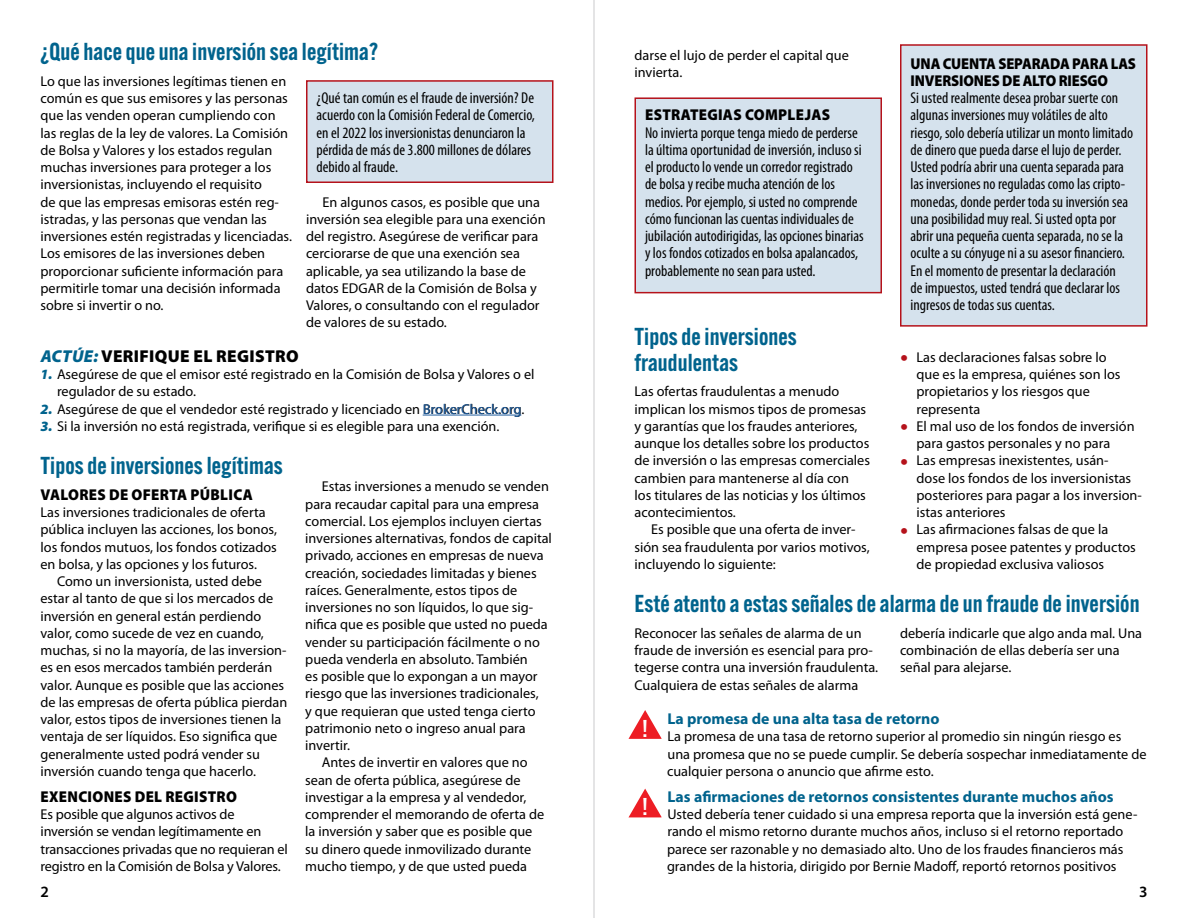
<style>
.page{position:relative;width:1188px;height:918px;background:#fff}
.page>*{position:absolute;margin:0;border:0;box-sizing:border-box;transform-origin:0 0}
.t1{font:600 24px/25.8px "Alternate Gothic ATF";letter-spacing:.005em;color:#00638d}
.t2{font:600 23.85px "Alternate Gothic ATF";color:#fff}
.t3{font:900 17.25px "Myriad Pro";letter-spacing:.02em;color:#000}
.t4{font:condensed 15.75px/17.2px "Myriad Pro";color:#000}
.t5{font:700 15.75px "Myriad Pro";color:#00638d}
.t6{font:900 15.75px "Myriad Pro";letter-spacing:.02em;color:#000;scale:.95 1}
.t7{font:900 15.75px/17.2px "Myriad Pro";letter-spacing:-.01em;color:#000;scale:.92 1}
.t8{font:600 15.75px "Myriad Pro";color:#000}
.t9{font:14.25px/17.2px "Myriad Pro";color:#000}
.s1{font-style:italic;color:#00638d}
.s2{font-weight:900;font-style:italic;color:#00638d}
.s3{color:#215e9e}
.s4{font-family:"Adobe Garamond Pro";font-size:21px;color:#b5121b}
</style>
<div class="page">
<div style="left:307px;top:81px;width:246px;height:101px;background:#d5e2ed"></div>
<div style="left:306px;top:80px;width:248px;height:103px;border:2px solid #b5121b"></div>
<div style="left:635px;top:98px;width:246px;height:195px;background:#d5e2ed"></div>
<div style="left:634px;top:97px;width:248px;height:196px;border:2px solid #b5121b"></div>
<div style="left:901px;top:45px;width:246px;height:281px;background:#d5e2ed"></div>
<div style="left:900px;top:44px;width:248px;height:283px;border:2px solid #b5121b"></div>
<svg style="left:629px;top:710px;width:33px;height:29px"></svg>
<svg style="left:629px;top:789px;width:33px;height:28px"></svg>
<hr style="left:423px;top:415px;width:98px;height:1px;background:#215e9e">
<hr style="left:594px;top:0;width:1px;height:918px;background:#939598">
<h1 class="t1" style="left:40px;top:38px;width:339px">¿Qué hace que una inversión sea legítima?</h1>
<p class="t9" style="left:40px;top:73px;width:253px">Lo que las inversiones legítimas tienen en común es que sus emisores y las personas que las venden operan cumpliendo con las reglas de la ley de valores. La Comisión de Bolsa y Valores y los estados regulan muchas inversiones para proteger a los inversionistas, incluyendo el requisito<br>de que las empresas emisoras estén reg&shy;istradas, y las personas que vendan las inversiones estén registradas y licenciadas.<br>Los emisores de las inversiones deben proporcionar suficiente información para permitirle tomar una decisión informada sobre si invertir o no.</p>
<p class="t4" style="left:316px;top:89px;width:220px">¿Qué tan común es el fraude de inversión? De acuerdo con la Comisión Federal de Comercio, en el 2022 los inversionistas denunciaron la pérdida de más de 3.800 millones de dólares debido al fraude.</p>
<p class="t9" style="left:306px;top:194px;width:241px;text-indent:16px">En algunos casos, es posible que una inversión sea elegible para una exención del registro. Asegúrese de verificar para cerciorarse de que una exención sea aplicable, ya sea utilizando la base de datos EDGAR de la Comisión de Bolsa y Valores, o consultando con el regulador de valores de su estado.</p>
<p class="t3" style="left:41px;top:346px;width:260px"><span class="s1">ACTÚE:</span> VERIFIQUE EL REGISTRO</p>
<p class="t9" style="left:57px;top:366px;width:479px;text-indent:-16px"><span class="s2">1.</span> Asegúrese de que el emisor esté registrado en la Comisión de Bolsa y Valores o el regulador de su estado.</p>
<p class="t9" style="left:40px;top:401px;width:486px"><span class="s2">2.</span> Asegúrese de que el vendedor esté registrado y licenciado en <span class="s3">BrokerCheck.org</span>.</p>
<p class="t9" style="left:40px;top:418px;width:460px"><span class="s2">3.</span> Si la inversión no está registrada, verifique si es elegible para una exención.</p>
<h1 class="t1" style="left:40px;top:452px;width:244px">Tipos de inversiones legítimas</h1>
<p class="t6" style="left:41px;top:486px;width:225px">VALORES DE OFERTA PÚBLICA</p>
<p class="t9" style="left:40px;top:504px;width:238px">Las inversiones tradicionales de oferta pública incluyen las acciones, los bonos, los fondos mutuos, los fondos cotizados en bolsa, y las opciones y los futuros.</p>
<p class="t9" style="left:40px;top:573px;width:248px;text-indent:16px">Como un inversionista, usted debe estar al tanto de que si los mercados de inversión en general están perdiendo valor, como sucede de vez en cuando, muchas, si no la mayoría, de las inversion&shy;es en esos mercados también perderán valor. Aunque es posible que las acciones de las empresas de oferta pública pierdan valor, estos tipos de inversiones tienen la ventaja de ser líquidos. Eso significa que generalmente usted podrá vender su inversión cuando tenga que hacerlo.</p>
<p class="t6" style="left:41px;top:787px;width:208px">EXENCIONES DEL REGISTRO</p>
<p class="t9" style="left:40px;top:806px;width:249px">Es posible que algunos activos de inversión se vendan legítimamente en transacciones privadas que no requieran el registro en la Comisión de Bolsa y Valores.</p>
<p class="t9" style="left:322px;top:478px;width:229px">Estas inversiones a menudo se venden</p>
<p class="t9" style="left:305px;top:495px;width:235px">para recaudar capital para una empresa</p>
<p class="t9" style="left:305px;top:513px;width:238px">comercial. Los ejemplos incluyen ciertas</p>
<p class="t9" style="left:305px;top:530px;width:248px">inversiones alternativas, fondos de capital</p>
<p class="t9" style="left:305px;top:547px;width:240px">privado, acciones en empresas de nueva</p>
<p class="t9" style="left:305px;top:564px;width:233px">creación, sociedades limitadas y bienes</p>
<p class="t9" style="left:305px;top:582px;width:214px">raíces. Generalmente, estos tipos de</p>
<p class="t9" style="left:305px;top:599px;width:230px">inversiones no son líquidos, lo que sig-</p>
<p class="t9" style="left:305px;top:616px;width:244px">nifica que es posible que usted no pueda</p>
<p class="t9" style="left:305px;top:633px;width:236px">vender su participación fácilmente o no</p>
<p class="t9" style="left:305px;top:651px;width:224px">pueda venderla en absoluto. También</p>
<p class="t9" style="left:305px;top:668px;width:234px">es posible que lo expongan a un mayor</p>
<p class="t9" style="left:305px;top:685px;width:235px">riesgo que las inversiones tradicionales,</p>
<p class="t9" style="left:305px;top:702px;width:232px">y que requieran que usted tenga cierto</p>
<p class="t9" style="left:305px;top:720px;width:222px">patrimonio neto o ingreso anual para</p>
<p class="t9" style="left:305px;top:737px;width:46px">invertir.</p>
<p class="t9" style="left:322px;top:754px;width:207px">Antes de invertir en valores que no</p>
<p class="t9" style="left:305px;top:771px;width:217px">sean de oferta pública, asegúrese de</p>
<p class="t9" style="left:305px;top:789px;width:223px">investigar a la empresa y al vendedor,</p>
<p class="t9" style="left:305px;top:806px;width:240px">comprender el memorando de oferta de</p>
<p class="t9" style="left:305px;top:823px;width:229px">la inversión y saber que es posible que</p>
<p class="t9" style="left:305px;top:840px;width:228px">su dinero quede inmovilizado durante</p>
<p class="t9" style="left:305px;top:858px;width:223px">mucho tiempo, y de que usted pueda</p>
<p class="t9" style="left:634px;top:47px;width:216px">darse el lujo de perder el capital que invierta.</p>
<p class="t6" style="left:645px;top:106px;width:196px">ESTRATEGIAS COMPLEJAS</p>
<p class="t4" style="left:645px;top:124px;width:220px">No invierta porque tenga miedo de perderse la última oportunidad de inversión, incluso si el producto lo vende un corredor registrado de bolsa y recibe mucha atención de los medios. Por ejemplo, si usted no comprende cómo funcionan las cuentas individuales de jubilación autodirigidas, las opciones binarias y los fondos cotizados en bolsa apalancados, probablemente no sean para usted.</p>
<h1 class="t1" style="left:634px;top:323px;width:164px">Tipos de inversiones fraudulentas</h1>
<p class="t9" style="left:634px;top:383px;width:237px">Las ofertas fraudulentas a menudo implican los mismos tipos de promesas y garantías que los fraudes anteriores, aunque los detalles sobre los productos de inversión o las empresas comerciales cambien para mantenerse al día con<br>los titulares de las noticias y los últimos acontecimientos.</p>
<p class="t9" style="left:634px;top:521px;width:237px;text-indent:16px">Es posible que una oferta de inver&shy;sión sea fraudulenta por varios motivos, incluyendo lo siguiente:</p>
<p class="t7" style="left:911px;top:55px;width:247px">UNA CUENTA SEPARADA PARA LAS<br>INVERSIONES DE ALTO RIESGO</p>
<p class="t4" style="left:910px;top:89px;width:224px">Si usted realmente desea probar suerte con algunas inversiones muy volátiles de alto riesgo, solo debería utilizar un monto limitado de dinero que pueda darse el lujo de perder.<br>Usted podría abrir una cuenta separada para las inversiones no reguladas como las cripto&shy;monedas, donde perder toda su inversión sea una posibilidad muy real. Si usted opta por abrir una pequeña cuenta separada, no se la oculte a su cónyuge ni a su asesor financiero.<br>En el momento de presentar la declaración<br>de impuestos, usted tendrá que declarar los ingresos de todas sus cuentas.</p>
<p class="t9" style="left:916px;top:349px;width:206px;text-indent:-16px"><span class="s4">•</span> Las declaraciones falsas sobre lo que es la empresa, quiénes son los propietarios y los riesgos que representa</p>
<p class="t9" style="left:900px;top:418px;width:236px;text-align:center"><span class="s4">•</span> El mal uso de los fondos de inversión para gastos personales y no para</p>
<p class="t9" style="left:916px;top:452px;width:227px;text-indent:-16px"><span class="s4">•</span> Las empresas inexistentes, usán-<br>dose los fondos de los inversionistas posteriores para pagar a los inversion&shy;istas anteriores</p>
<p class="t9" style="left:916px;top:521px;width:221px;text-indent:-16px"><span class="s4">•</span> Las afirmaciones falsas de que la empresa posee patentes y productos de propiedad exclusiva valiosos</p>
<h1 class="t1" style="left:634px;top:590px;width:507px">Esté atento a estas señales de alarma de un fraude de inversión</h1>
<p class="t9" style="left:634px;top:625px;width:245px">Reconocer las señales de alarma de un fraude de inversión es esencial para pro&shy;tegerse contra una inversión fraudulenta.<br>Cualquiera de estas señales de alarma</p>
<p class="t9" style="left:900px;top:625px;width:244px">debería indicarle que algo anda mal. Una combinación de ellas debería ser una señal para alejarse.</p>
<h2 class="t2" style="left:643px;top:713px;width:7px">!</h2>
<h2 class="t2" style="left:643px;top:792px;width:7px">!</h2>
<p class="t5" style="left:668px;top:710px;width:274px">La promesa de una alta tasa de retorno</p>
<p class="t9" style="left:667px;top:728px;width:481px">La promesa de una tasa de retorno superior al promedio sin ningún riesgo es una promesa que no se puede cumplir. Se debería sospechar inmediatamente de cualquier persona o anuncio que afirme esto.</p>
<p class="t5" style="left:668px;top:788px;width:448px">Las afirmaciones de retornos consistentes durante muchos años</p>
<p class="t9" style="left:667px;top:806px;width:472px">Usted debería tener cuidado si una empresa reporta que la inversión está gene&shy;rando el mismo retorno durante muchos años, incluso si el retorno reportado parece ser razonable y no demasiado alto. Uno de los fraudes financieros más grandes de la historia, dirigido por Bernie Madoff, reportó retornos positivos</p>
<p class="t8" style="left:41px;top:883px;width:10px">2</p>
<p class="t8" style="left:1139px;top:883px;width:10px">3</p>
</div>
